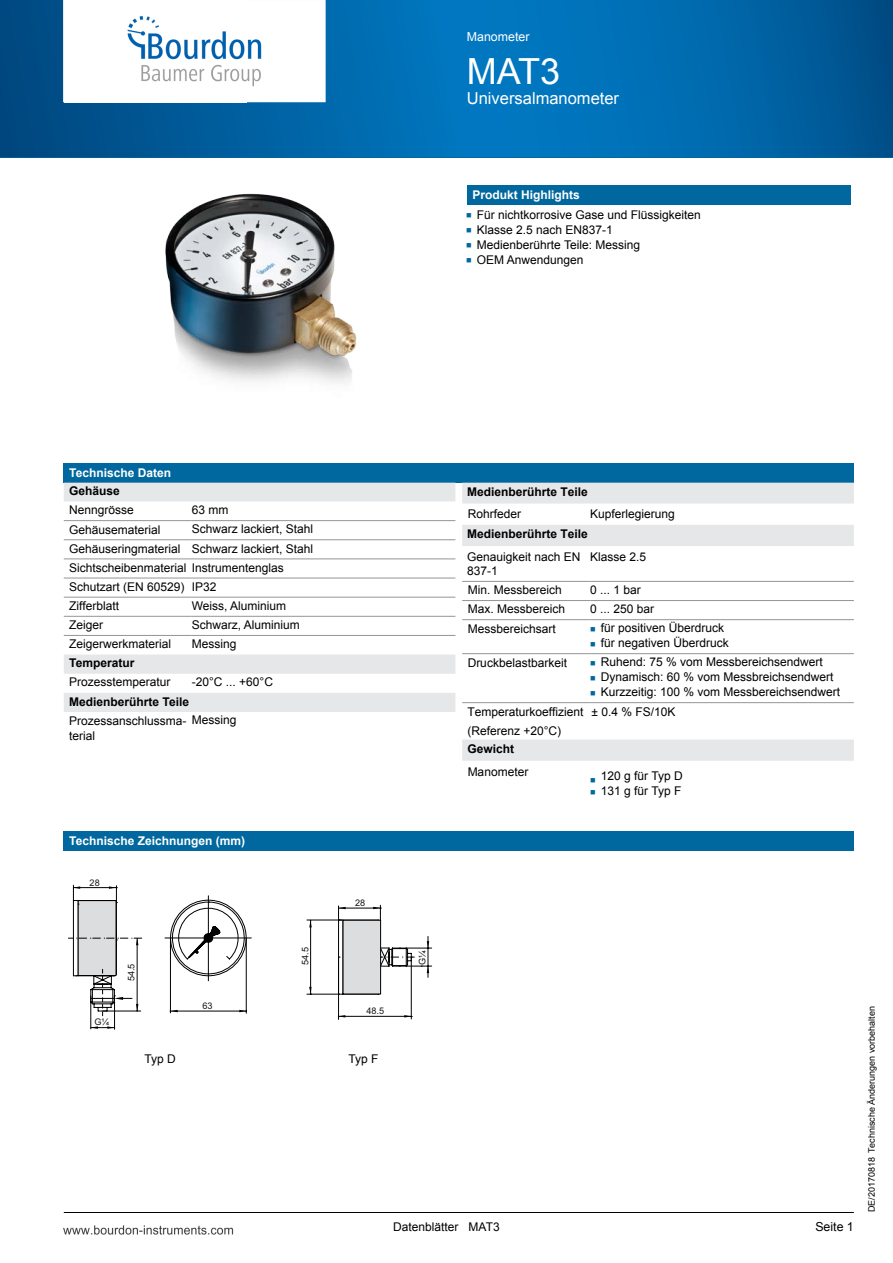
<style>
.page{position:relative;width:893px;height:1263px;background:#fff}
.page>*{position:absolute;margin:0;border:0;box-sizing:border-box;transform-origin:0 0}
.t1{font:36px "Arial";color:#fff}
.t2{font:16.5px "Arial";color:#fff}
.t3{font:12.3px "Arial";color:#fff}
.t4{font:12.3px "Arial";color:#000}
.t5{font:12px/19.2px "Arial";color:#000}
.t6{font:700 12px/18.3px "Arial";color:#fff}
.t7{font:700 12px/22.8px "Arial";color:#000}
.t8{font:9.15px "Arial";color:#141412}
.t9{font:9px "Arial";color:#000}
.s1{color:#00689e}
.s2{color:#000}
.s3{font-weight:400;color:#000}
.s4{font-weight:700}
.s5{font-weight:400}
</style>
<div class="page">
<img style="left:0;top:0;width:893px;height:1235px">
<p class="t3" style="left:467px;top:29px;width:64px">Manometer</p>
<p class="t1" style="left:467px;top:48px;width:95px">MAT3</p>
<p class="t2" style="left:467px;top:87px;width:154px">Universalmanometer</p>
<p class="t6" style="left:472px;top:186px;width:109px">Produkt Highlights</p>
<p class="t5" style="left:466px;top:206px;width:236px"><span class="s1">■</span> Für nichtkorrosive Gase und Flüssigkeiten</p>
<p class="t5" style="left:466px;top:221px;width:148px"><span class="s1">■</span> Klasse 2.5 nach EN837-1</p>
<p class="t5" style="left:466px;top:236px;width:175px"><span class="s1">■</span> Medienberührte Teile: Messing</p>
<p class="t5" style="left:466px;top:251px;width:119px"><span class="s1">■</span> OEM Anwendungen</p>
<p class="t6" style="left:69px;top:464px;width:103px">Technische Daten<br><span class="s2">Gehäuse<br></span><span class="s3">Nenngrösse</span></p>
<p class="t5" style="left:192px;top:500px;width:38px">63 mm</p>
<p class="t5" style="left:69px;top:520px;width:245px;text-indent:123px">Schwarz lackiert, Stahl<br>Gehäuseringmaterial Schwarz lackiert, Stahl<br>Sichtscheibenmaterial Instrumentenglas<br>Schutzart (EN 60529) IP32<br>Zifferblatt</p>
<p class="t5" style="left:69px;top:520px;width:93px">Gehäusematerial</p>
<p class="t5" style="left:192px;top:596px;width:96px">Weiss, Aluminium</p>
<p class="t5" style="left:69px;top:615px;width:36px">Zeiger</p>
<p class="t5" style="left:192px;top:615px;width:110px">Schwarz, Aluminium</p>
<p class="t5" style="left:69px;top:635px;width:104px">Zeigerwerkmaterial</p>
<p class="t5" style="left:192px;top:634px;width:46px">Messing</p>
<p class="t5" style="left:69px;top:653px;width:103px"><span class="s4">Temperatur<br></span>Prozesstemperatur</p>
<p class="t5" style="left:192px;top:672px;width:83px">-20°C ... +60°C</p>
<p class="t5" style="left:69px;top:692px;width:169px"><span class="s4">Medienberührte Teile<br></span>Prozessanschlussma- Messing</p>
<p class="t5" style="left:69px;top:726px;width:28px">terial</p>
<p class="t6" style="left:69px;top:832px;width:177px">Technische Zeichnungen (mm)</p>
<p class="t8" style="left:90px;top:877px;width:12px">28</p>
<p class="t8" style="left:355px;top:897px;width:12px">28</p>
<p class="t7" style="left:467px;top:481px;width:122px">Medienberührte Teile</p>
<p class="t7" style="left:467px;top:523px;width:122px">Medienberührte Teile<br><span class="s5">Genauigkeit nach EN</span></p>
<p class="t5" style="left:467px;top:562px;width:32px">837-1</p>
<p class="t5" style="left:468px;top:504px;width:55px">Rohrfeder</p>
<p class="t5" style="left:590px;top:505px;width:86px">Kupferlegierung</p>
<p class="t5" style="left:590px;top:547px;width:58px">Klasse 2.5</p>
<p class="t5" style="left:468px;top:581px;width:96px">Min. Messbereich</p>
<p class="t5" style="left:590px;top:580px;width:52px">0 ... 1 bar</p>
<p class="t5" style="left:468px;top:600px;width:99px">Max. Messbereich</p>
<p class="t5" style="left:590px;top:600px;width:66px">0 ... 250 bar</p>
<p class="t5" style="left:468px;top:619px;width:90px">Messbereichsart</p>
<p class="t5" style="left:590px;top:619px;width:136px"><span class="s1">■</span> für positiven Überdruck</p>
<p class="t5" style="left:590px;top:634px;width:140px"><span class="s1">■</span> für negativen Überdruck</p>
<p class="t5" style="left:468px;top:653px;width:101px">Druckbelastbarkeit</p>
<p class="t5" style="left:590px;top:653px;width:234px"><span class="s1">■</span> Ruhend: 75 % vom Messbereichsendwert</p>
<p class="t5" style="left:590px;top:668px;width:245px"><span class="s1">■</span> Dynamisch: 60 % vom Messbreichsendwert</p>
<p class="t5" style="left:467px;top:683px;width:374px;text-indent:123px"><span class="s1">■</span> Kurzzeitig: 100 % vom Messbereichsendwert<br>Temperaturkoeffizient ± 0.4 % FS/10K<br>(Referenz +20°C)<br><span class="s4">Gewicht</span></p>
<p class="t5" style="left:468px;top:762px;width:62px">Manometer</p>
<p class="t5" style="left:590px;top:767px;width:94px"><span class="s1">■</span> 120 g für Typ D</p>
<p class="t5" style="left:590px;top:782px;width:93px"><span class="s1">■</span> 131 g für Typ F</p>
<p class="t8" style="left:94px;top:1016px;width:16px">G¼</p>
<p class="t8" style="left:126px;top:981px;width:19px;rotate:-90deg">54.5</p>
<p class="t8" style="left:202px;top:1000px;width:12px">63</p>
<p class="t8" style="left:300px;top:965px;width:19px;rotate:-90deg">54.5</p>
<p class="t8" style="left:417px;top:965px;width:16px;rotate:-90deg">G¼</p>
<p class="t8" style="left:366px;top:1005px;width:19px">48.5</p>
<p class="t5" style="left:144px;top:1049px;width:33px">Typ D</p>
<p class="t5" style="left:348px;top:1049px;width:32px">Typ F</p>
<p class="t5" style="left:393px;top:1217px;width:108px">Datenblätter MAT3</p>
<p class="t4" style="left:815px;top:1218px;width:40px">Seite 1</p>
<p class="t9" style="left:866px;top:1212px;width:207px;rotate:-90deg">DE/20170818 Technische Änderungen vorbehalten</p>
</div>
